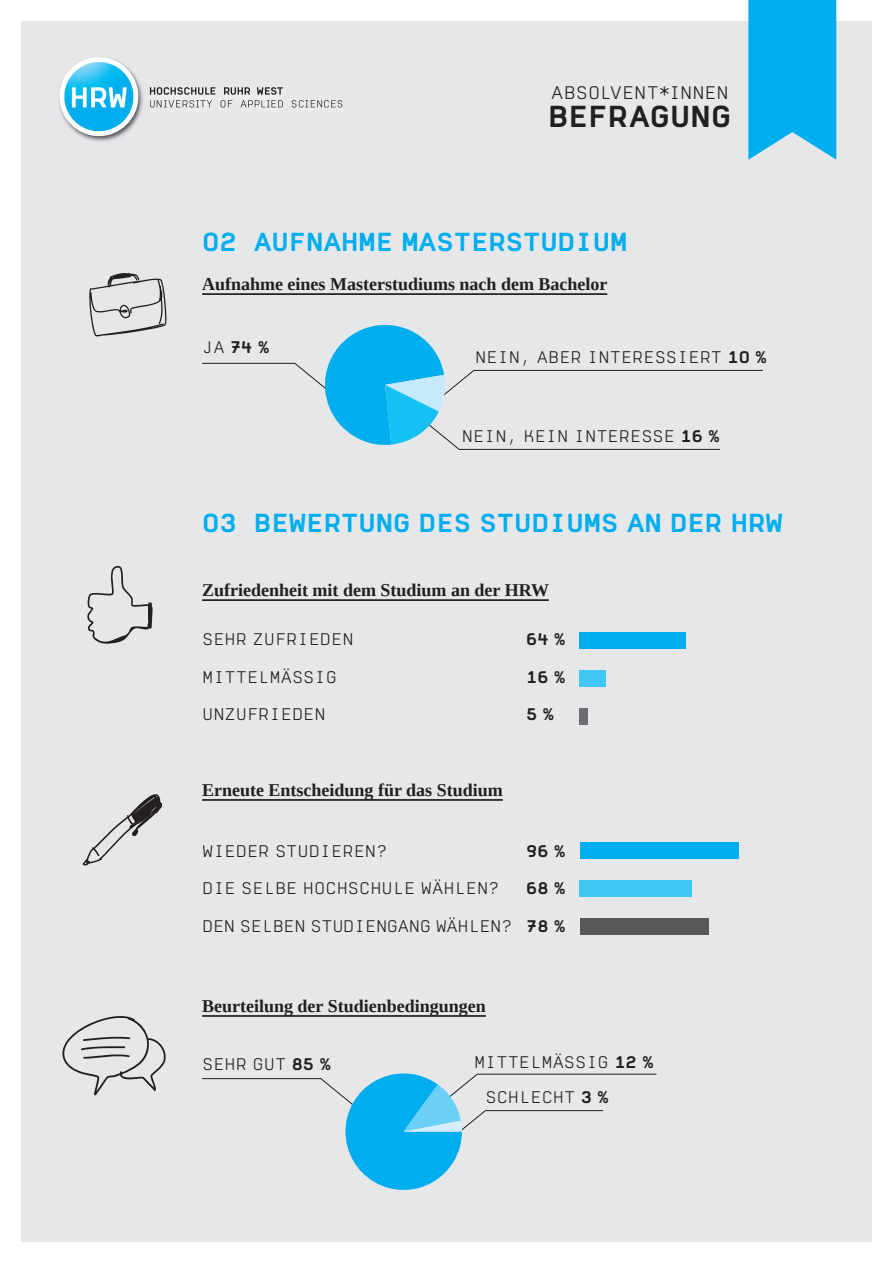
<style>
.page{position:relative;width:893px;height:1263px;background:#fff}
.page>*{position:absolute;margin:0;border:0;box-sizing:border-box;transform-origin:0 0}
.t1{font:221.4px "Chartwell Bars Vertical";color:#00aeef}
.t2{font:163.35px "Chartwell Pies";color:#00aeef}
.t3{font:146.7px "Sketch Iconsbold";color:#231f20}
.t4{font:134.55px "Sketch Iconsbold";color:#231f20}
.t5{font:121.95px "Sketch Iconsbold";color:#231f20}
.t6{font:29.7px "Normetica C";letter-spacing:.005em;color:#231f20}
.t7{font:25.5px "Normetica C";color:#00aeef}
.t8{font:700 18px "Liberation Serif";color:#231f20}
.t9{font:17.85px "Normetica A";color:#231f20}
.t10{font:16.5px "Normetica A";color:#231f20}
.t11{font:16.5px "Normetica A";letter-spacing:-.02em;color:#231f20}
.t12{font:16.5px "Normetica C";color:#231f20}
.s1{font-family:"Normetica A"}
.s2{font-family:"Normetica C"}
.s3{color:#40c7f4}
.s4{color:#6c6d70}
.s5{font-size:220.5px}
.s6{font-size:220.5px;color:#40c7f4}
.s7{font-size:220.5px;color:#57585a}
.s8{color:#6bcff6}
.s9{color:#d4effb}
</style>
<div class="page">
<div style="left:21px;top:21px;width:851px;height:1221px;background:#e6e7e9"></div>
<svg style="left:748px;top:0;width:88px;height:160px;background:#15b3ee"></svg>
<img style="left:59px;top:59px;width:84px;height:83px">
<div style="left:59px;top:57px;width:79px;height:79px;background:#fff;border-radius:50%"></div>
<svg style="left:64px;top:62px;width:69px;height:69px"></svg>
<svg style="left:292px;top:100px;width:50px;height:7px"></svg>
<svg style="left:150px;top:87px;width:65px;height:20px"></svg>
<svg style="left:221px;top:87px;width:62px;height:20px"></svg>
<hr style="left:202px;top:293px;width:405px;height:2px;background:#231f20">
<hr style="left:202px;top:599px;width:347px;height:2px;background:#231f20">
<hr style="left:202px;top:799px;width:301px;height:2px;background:#231f20">
<hr style="left:202px;top:1015px;width:284px;height:2px;background:#231f20">
<svg style="left:202px;top:1078px;width:151px;height:27px"></svg>
<svg style="left:453px;top:1110px;width:151px;height:27px"></svg>
<svg style="left:445px;top:1073px;width:212px;height:28px"></svg>
<svg style="left:202px;top:362px;width:561px;height:88px"></svg>
<p class="t9" style="left:551px;top:83px;width:179px">ABSOLVENT*INNEN</p>
<h3 class="t6" style="left:548px;top:98px;width:184px">BEFRAGUNG</h3>
<h3 class="t4" style="left:59px;top:551px;width:109px">9</h3>
<h3 class="t5" style="left:77px;top:777px;width:99px">I</h3>
<h3 class="t3" style="left:47px;top:992px;width:135px">,</h3>
<h3 class="t7" style="left:202px;top:226px;width:427px">02 AUFNAHME MASTERSTUDIUM</h3>
<p class="t8" style="left:202px;top:272px;width:407px">Aufnahme eines Masterstudiums nach dem Bachelor</p>
<p class="t12" style="left:202px;top:336px;width:69px"><span class="s1">JA</span> 74 %</p>
<p class="t10" style="left:475px;top:347px;width:293px">NEIN, ABER INTERESSIERT <span class="s2">10 %</span></p>
<p class="t10" style="left:462px;top:427px;width:259px">NEIN, KEIN INTERESSE <span class="s2">16 %</span></p>
<h3 class="t7" style="left:202px;top:506px;width:582px">03 BEWERTUNG DES STUDIUMS AN DER HRW</h3>
<p class="t8" style="left:202px;top:578px;width:349px">Zufriedenheit mit dem Studium an der HRW</p>
<p class="t10" style="left:202px;top:630px;width:153px">SEHR ZUFRIEDEN</p>
<p class="t12" style="left:526px;top:629px;width:41px">64 %</p>
<p class="t10" style="left:202px;top:667px;width:136px">MITTELMÄSSIG</p>
<p class="t12" style="left:526px;top:667px;width:41px">16 %</p>
<p class="t10" style="left:202px;top:705px;width:125px">UNZUFRIEDEN</p>
<p class="t12" style="left:526px;top:704px;width:29px">5 %</p>
<p class="t8" style="left:202px;top:778px;width:302px">Erneute Entscheidung für das Studium</p>
<p class="t10" style="left:202px;top:841px;width:187px">WIEDER STUDIEREN?</p>
<p class="t12" style="left:526px;top:841px;width:41px">96 %</p>
<p class="t10" style="left:202px;top:879px;width:299px">DIE SELBE HOCHSCHULE WÄHLEN?</p>
<p class="t12" style="left:526px;top:878px;width:41px">68 %</p>
<p class="t11" style="left:202px;top:916px;width:365px">DEN SELBEN STUDIENGANG WÄHLEN? <span class="s2">78 %</span></p>
<h1 class="t1" style="left:791px;top:621px;width:327px;rotate:90deg">64<span class="s3">16</span><span class="s4">5</span> <span class="s5">96</span><span class="s6">68</span><span class="s7">78</span></h1>
<p class="t8" style="left:202px;top:994px;width:285px">Beurteilung der Studienbedingungen</p>
<p class="t10" style="left:202px;top:1054px;width:130px">SEHR GUT <span class="s2">85 %</span></p>
<p class="t10" style="left:474px;top:1052px;width:181px">MITTELMÄSSIG <span class="s2">12 %</span></p>
<h2 class="t2" style="left:504px;top:1065px;width:248px;rotate:90deg">85<span class="s8">12</span><span class="s9">3</span></h2>
<p class="t10" style="left:485px;top:1088px;width:125px">SCHLECHT <span class="s2">3 %</span></p>
</div>
